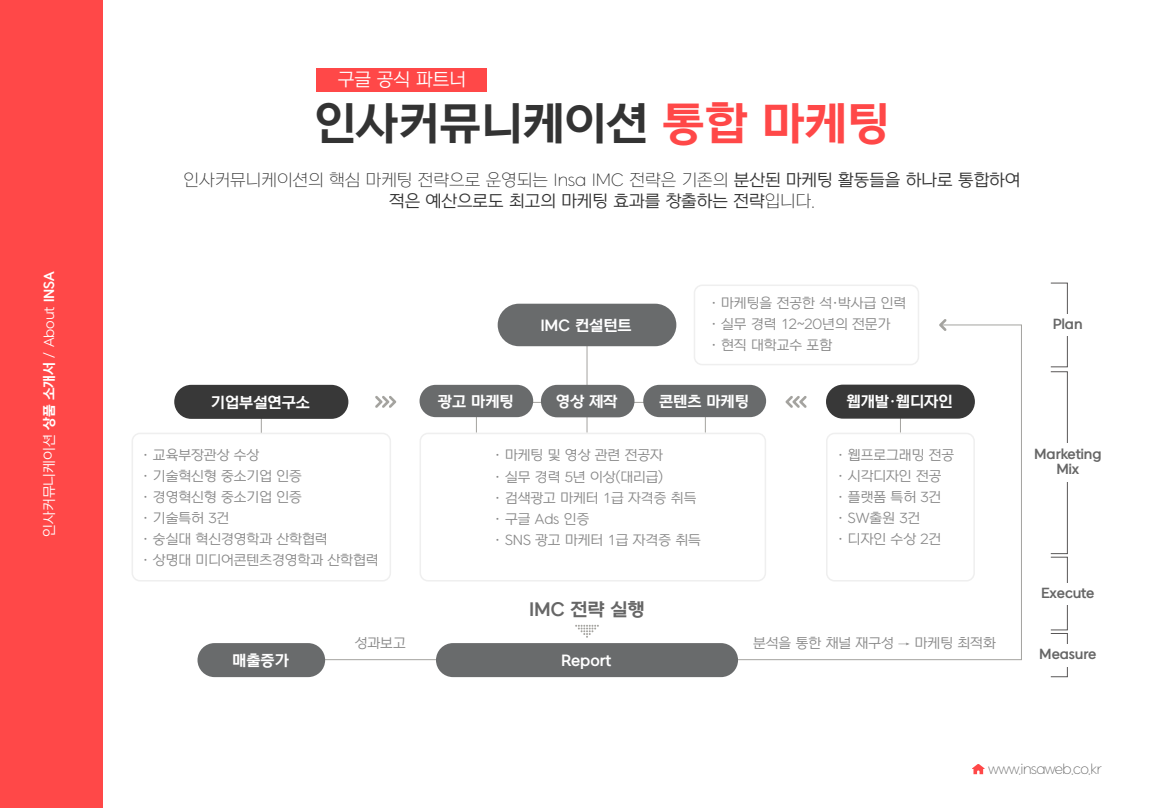
<style>
.page{position:relative;width:1170px;height:808px;background:#fff}
.page>*{position:absolute;margin:0;border:0;box-sizing:border-box;transform-origin:0 0}
.t1{font:45px "NEXON Lv 1 Gothic OTF Bold";color:#333}
.t2{font:18px "NEXON Lv 1 Gothic OTF Bold";color:#666}
.t3{font:18px "NEXON Lv 1 Gothic OTF Regular";color:#fff}
.t4{font:16.5px "NEXON Lv 1 Gothic OTF Light";color:#333}
.t5{font:16.5px "NEXON Lv 1 Gothic OTF Regular";color:#333}
.t6{font:15px "NEXON Lv 1 Gothic OTF Bold";color:#fff}
.t7{font:13.5px/21px "NEXON Lv 1 Gothic OTF Regular";color:#888}
.t8{font:13.5px/15px "NEXON Lv 1 Gothic OTF Bold";color:#666;text-align:center}
.t9{font:13.5px "NEXON Lv 1 Gothic OTF Regular";color:#fff}
.t10{font:13.5px "NEXON Lv 1 Gothic OTF Light";letter-spacing:-.04em;color:#666}
.s1{font-family:"NEXON Lv 1 Gothic OTF Bold"}
.s2{color:#ff4848}
.s3{font-family:"NEXON Lv 1 Gothic OTF Regular"}
.s4{font-family:"NEXON Lv 1 Gothic OTF Light"}
.s5{font-family:"NEXON Lv 2 Gothic OTF Light"}
</style>
<div class="page">
<div style="left:0;top:0;width:102px;height:808px;background:#ff4848"></div>
<svg style="left:972px;top:764px;width:12px;height:10px"></svg>
<svg style="left:261px;top:419px;width:1px;height:14px"></svg>
<svg style="left:285px;top:324px;width:737px;height:336px"></svg>
<svg style="left:939px;top:319px;width:7px;height:12px"></svg>
<div style="left:132px;top:433px;width:258px;height:148px;background:#fff;border-radius:8px"></div>
<div style="left:131px;top:433px;width:260px;height:148px;border:2px solid #efefef;border-radius:8px"></div>
<div style="left:826px;top:433px;width:148px;height:148px;background:#fff;border-radius:8px"></div>
<div style="left:826px;top:433px;width:148px;height:148px;border:2px solid #efefef;border-radius:8px"></div>
<div style="left:694px;top:285px;width:224px;height:80px;background:#fff;border-radius:8px"></div>
<div style="left:693px;top:285px;width:226px;height:80px;border:2px solid #efefef;border-radius:8px"></div>
<div style="left:420px;top:433px;width:345px;height:148px;background:#fff;border-radius:8px"></div>
<div style="left:419px;top:433px;width:347px;height:148px;border:2px solid #efefef;border-radius:8px"></div>
<div style="left:174px;top:385px;width:174px;height:34px;background:#383838;border-radius:17px"></div>
<div style="left:826px;top:385px;width:148px;height:34px;background:#383838;border-radius:17px"></div>
<div style="left:419px;top:385px;width:114px;height:32px;background:#696b6c;border-radius:16px"></div>
<div style="left:541px;top:385px;width:93px;height:32px;background:#696b6c;border-radius:16px"></div>
<div style="left:197px;top:643px;width:128px;height:34px;background:#696b6c;border-radius:17px"></div>
<div style="left:436px;top:643px;width:302px;height:34px;background:#696b6c;border-radius:17px"></div>
<div style="left:497px;top:304px;width:179px;height:42px;background:#696b6c;border-radius:21px"></div>
<div style="left:643px;top:385px;width:123px;height:32px;background:#696b6c;border-radius:16px"></div>
<div style="left:1050px;top:633px;width:17px;height:44px;border:1px solid #595757"></div>
<svg style="left:575px;top:625px;width:24px;height:13px"></svg>
<svg style="left:375px;top:396px;width:21px;height:12px"></svg>
<svg style="left:785px;top:396px;width:21px;height:12px"></svg>
<div style="left:1033px;top:644px;width:68px;height:22px;background:#fff"></div>
<div style="left:317px;top:68px;width:170px;height:23px;background:#ff4848"></div>
<p class="t9" style="left:42px;top:537px;width:267px;rotate:-90deg">인사커뮤니케이션 <span class="s1">상품 소개서</span> / About <span class="s1">INSA</span></p>
<h2 class="t3" style="left:338px;top:70px;width:130px">구글 공식 파트너</h2>
<h1 class="t1" style="left:314px;top:99px;width:576px">인사커뮤니케이션 <span class="s2">통합 마케팅</span></h1>
<p class="t4" style="left:183px;top:171px;width:838px">인사커뮤니케이션의 핵심 마케팅 전략으로 운영되는 Insa IMC 전략은 기존의 <span class="s3">분산된 마케팅 활동들을 하나로 통합하여</span></p>
<p class="t5" style="left:389px;top:192px;width:427px">적은 예산으로도 최고의 마케팅 효과를 창출하는 전략<span class="s4">입니다.</span></p>
<p class="t6" style="left:540px;top:317px;width:92px">IMC 컨설턴트</p>
<p class="t7" style="left:710px;top:293px;width:197px">· 마케팅을 전공한 석·박사급 인력 · 실무 경력 12~20년의 전문가<br>· 현직 대학교수 포함</p>
<p class="t6" style="left:211px;top:394px;width:101px">기업부설연구소</p>
<p class="t6" style="left:438px;top:393px;width:77px">광고 마케팅</p>
<p class="t6" style="left:556px;top:393px;width:63px">영상 제작</p>
<p class="t6" style="left:846px;top:394px;width:107px">웹개발·웹디자인</p>
<p class="t6" style="left:659px;top:393px;width:91px">콘텐츠 마케팅</p>
<p class="t7" style="left:142px;top:445px;width:238px">· 교육부장관상 수상<br>· 기술혁신형 중소기업 인증<br>· 경영혁신형 중소기업 인증<br>· 기술특허 3건<br>· 숭실대 혁신경영학과 산학협력<br>· 상명대 미디어콘텐츠경영학과 산학협력</p>
<p class="t7" style="left:837px;top:445px;width:118px">· 웹프로그래밍 전공 · 시각디자인 전공<br>· 플랫폼 특허 3건<br>· SW출원 3건<br>· 디자인 수상 2건</p>
<p class="t7" style="left:494px;top:445px;width:208px">· 마케팅 및 영상 관련 전공자<br>· 실무 경력 5년 이상(대리급)<br>· 검색광고 마케터 1급 자격증 취득 · 구글 Ads 인증<br>· SNS 광고 마케터 1급 자격증 취득</p>
<h2 class="t2" style="left:529px;top:599px;width:116px">IMC 전략 실행</h2>
<p class="t7" style="left:355px;top:632px;width:52px">성과보고</p>
<p class="t7" style="left:753px;top:632px;width:244px">분석을 통한 채널 재구성 <span class="s5">→</span> 마케팅 최적화</p>
<p class="t6" style="left:232px;top:652px;width:58px">매출증가</p>
<p class="t6" style="left:561px;top:652px;width:51px">Report</p>
<p class="t8" style="left:1052px;top:317px;width:31px">Plan</p>
<p class="t8" style="left:1033px;top:446px;width:69px">Marketing<br>Mix</p>
<p class="t8" style="left:1040px;top:585px;width:55px">Execute</p>
<p class="t8" style="left:1039px;top:647px;width:59px">Measure</p>
<p class="t10" style="left:987px;top:761px;width:115px">www.insaweb.co.kr</p>
</div>
